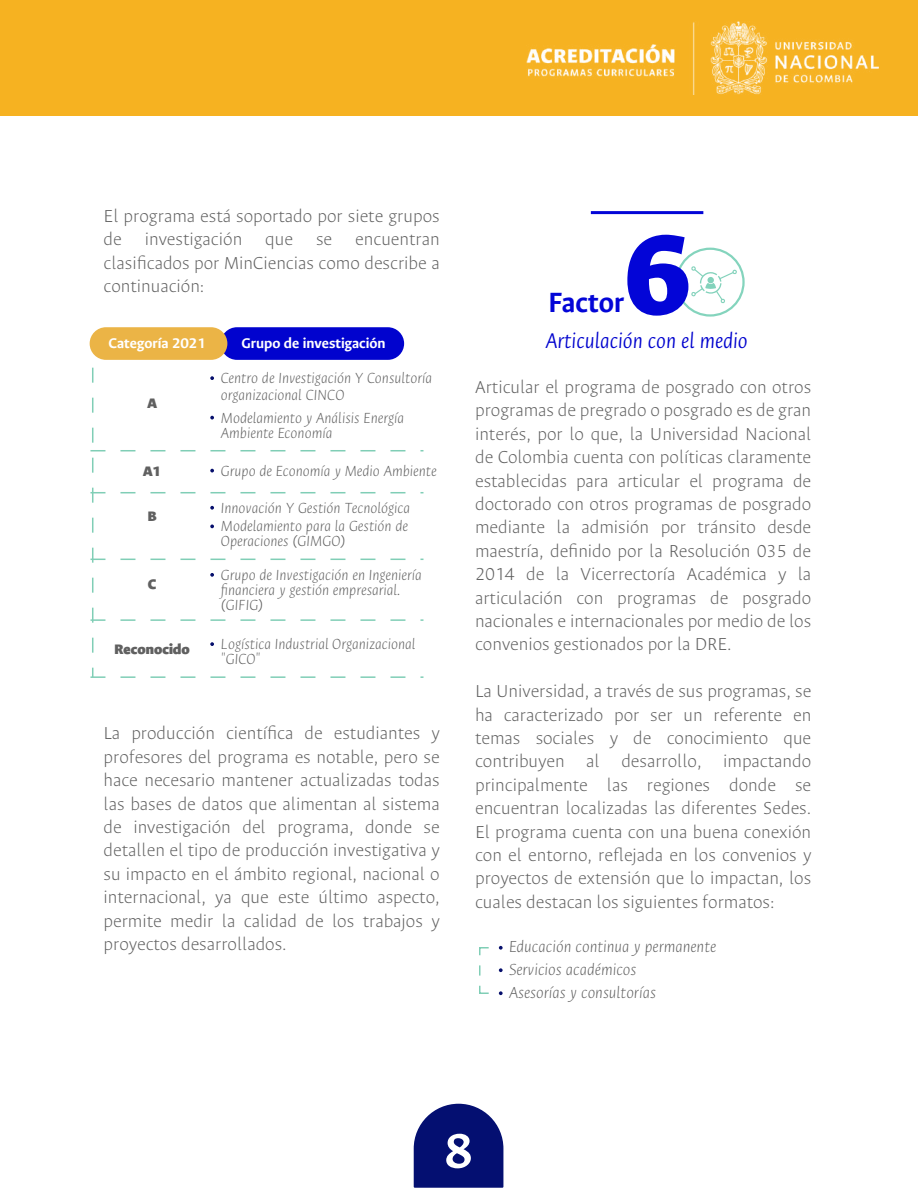
<style>
.page{position:relative;width:918px;height:1188px;background:#fff}
.page>*{position:absolute;margin:0;border:0;box-sizing:border-box;transform-origin:0 0}
.t1{font:900 124.5px "Ancizar Sans";color:#0305d7;scale:.95 1}
.t2{font:700 54px "Ancizar Sans";color:#fff}
.t3{font:700 31.35px "Ancizar Sans";color:#0305d7;scale:.95 1}
.t4{font:italic 300 24px "Ancizar Sans";color:#0103ce;scale:.95 1}
.t5{font:100 19.5px/23.4px "Ancizar Sans";color:#606060;text-align:justify}
.t6{font:italic 100 18px/22.8px "Ancizar Sans";color:#606060}
.t7{font:italic 100 16.5px/15px "Ancizar Sans";color:#606060}
.t8{font:700 15.75px "Ancizar Sans";color:#fff}
.t9{font:900 15.45px "Ancizar Sans";color:#606060}
</style>
<div class="page">
<svg style="left:414px;top:1104px;width:89px;height:84px"></svg>
<div style="left:0;top:0;width:918px;height:116px;background:#f6b221"></div>
<img style="left:526px;top:21px;width:352px;height:73px">
<div style="left:676px;top:248px;width:69px;height:69px;border:2px solid #84d4bd;border-radius:50%"></div>
<svg style="left:691px;top:266px;width:46px;height:37px"></svg>
<hr style="left:591px;top:211px;width:112px;height:3px;background:#0305d7">
<svg style="left:499px;top:946px;width:4px;height:4px"></svg>
<svg style="left:499px;top:968px;width:4px;height:4px"></svg>
<svg style="left:499px;top:991px;width:4px;height:4px"></svg>
<svg style="left:479px;top:947px;width:10px;height:9px"></svg>
<svg style="left:479px;top:965px;width:10px;height:29px"></svg>
<div style="left:221px;top:327px;width:183px;height:33px;background:#0103ce;border-radius:16px"></div>
<div style="left:90px;top:327px;width:137px;height:33px;background:#ebb446;border-radius:16px"></div>
<svg style="left:90px;top:368px;width:333px;height:310px"></svg>
<p class="t5" style="left:104px;top:204px;width:338px">El programa está soportado por siete grupos de investigación que se encuentran clasificados por MinCiencias como describe a continuación:</p>
<p class="t8" style="left:108px;top:334px;width:99px">Categoría 2021</p>
<p class="t8" style="left:241px;top:334px;width:146px">Grupo de investigación</p>
<p class="t9" style="left:147px;top:394px;width:11px">A</p>
<p class="t9" style="left:143px;top:462px;width:20px">A1</p>
<p class="t9" style="left:148px;top:507px;width:10px">B</p>
<p class="t9" style="left:148px;top:576px;width:10px">C</p>
<p class="t9" style="left:115px;top:641px;width:77px">Reconocido</p>
<p class="t7" style="left:221px;top:370px;width:213px;line-height:16.5px">Centro de Investigación Y Consultoría organizacional CINCO</p>
<p class="t7" style="left:221px;top:410px;width:185px">Modelamiento y Análisis Energía<br>Ambiente Economía</p>
<p class="t7" style="left:221px;top:463px;width:217px">Grupo de Economía y Medio Ambiente</p>
<p class="t7" style="left:221px;top:498px;width:191px;line-height:18.6px">Innovación Y Gestión Tecnológica<br>Modelamiento para la Gestión de</p>
<p class="t7" style="left:221px;top:525px;width:203px;line-height:33.5px">Operaciones (GIMGO)<br>Grupo de Investigación en Ingeniería</p>
<p class="t7" style="left:221px;top:582px;width:182px">financiera y gestión empresarial. (GIFIG)</p>
<p class="t7" style="left:221px;top:637px;width:196px">Logística Industrial Organizacional "GICO"</p>
<p class="t5" style="left:104px;top:722px;width:338px">La producción científica de estudiantes y profesores del programa es notable, pero se hace necesario mantener actualizadas todas las bases de datos que alimentan al sistema de investigación del programa, donde se detallen el tipo de producción investigativa y su impacto en el ámbito regional, nacional o internacional, ya que este último aspecto, permite medir la calidad de los trabajos y proyectos desarrollados.</p>
<h1 class="t1" style="left:625px;top:205px;width:71px">6</h1>
<h3 class="t3" style="left:548px;top:285px;width:81px">Factor</h3>
<p class="t4" style="left:546px;top:328px;width:214px">Articulación con el medio</p>
<p class="t5" style="left:475px;top:375px;width:338px">Articular el programa de posgrado con otros programas de pregrado o posgrado es de gran interés, por lo que, la Universidad Nacional de Colombia cuenta con políticas claramente establecidas para articular el programa de doctorado con otros programas de posgrado mediante la admisión por tránsito desde maestría, definido por la Resolución 035 de 2014 de la Vicerrectoría Académica y la articulación con programas de posgrado nacionales e internacionales por medio de los convenios gestionados por la DRE.</p>
<p class="t5" style="left:475px;top:680px;width:338px">La Universidad, a través de sus programas, se ha caracterizado por ser un referente en temas sociales y de conocimiento que contribuyen al desarrollo, impactando principalmente las regiones donde se encuentran localizadas las diferentes Sedes.<br>El programa cuenta con una buena conexión con el entorno, reflejada en los convenios y proyectos de extensión que lo impactan, los cuales destacan los siguientes formatos:</p>
<p class="t6" style="left:509px;top:935px;width:209px">Educación continua y permanente<br>Servicios académicos<br>Asesorías y consultorías</p>
<h2 class="t2" style="left:444px;top:1121px;width:31px">8</h2>
</div>
